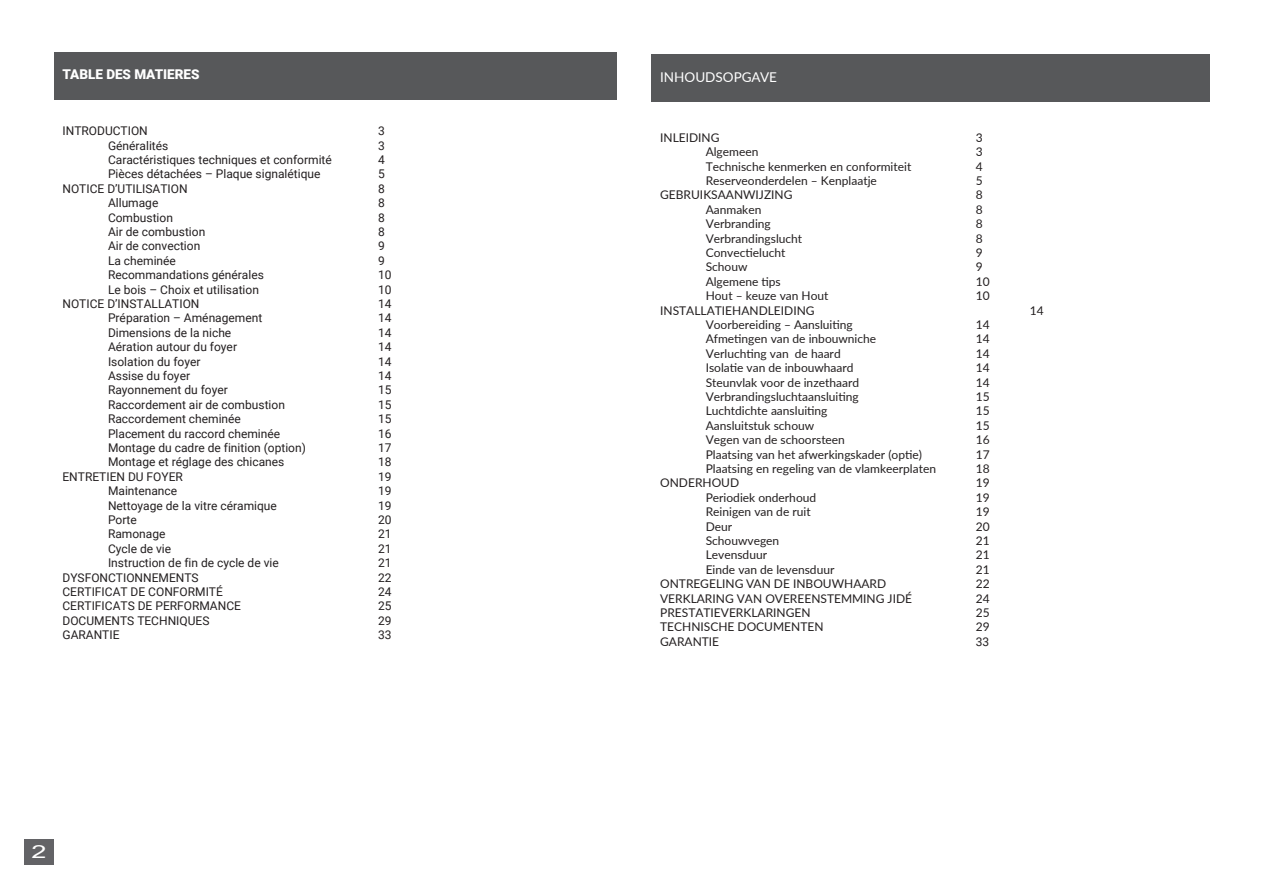
<style>
.page{position:relative;width:1263px;height:893px;background:#fff}
.page>*{position:absolute;margin:0;border:0;box-sizing:border-box;transform-origin:0 0}
.t1{font:18px "Arial";color:#fff;scale:1.5 1}
.t2{font:900 13.5px "Roboto";color:#fff}
.t3{font:13.5px "Lato";color:#fff}
.t4{font:12px "Lato";color:#231f20}
.t5{font:12px "Roboto";color:#231f20}
</style>
<div class="page">
<div style="left:24px;top:839px;width:30px;height:25px;background:#636366"></div>
<div style="left:54px;top:52px;width:563px;height:48px;background:#57585a"></div>
<div style="left:652px;top:54px;width:558px;height:48px;background:#57585a"></div>
<p class="t2" style="left:63px;top:65px;width:139px">TABLE DES MATIERES</p>
<p class="t5" style="left:63px;top:122px;width:87px">INTRODUCTION</p>
<p class="t5" style="left:378px;top:122px;width:8px">3</p>
<p class="t5" style="left:108px;top:137px;width:62px">Généralités</p>
<p class="t5" style="left:378px;top:137px;width:8px">3</p>
<p class="t5" style="left:108px;top:151px;width:225px">Caractéristiques techniques et conformité</p>
<p class="t5" style="left:378px;top:151px;width:8px">4</p>
<p class="t5" style="left:108px;top:166px;width:214px">Pièces détachées – Plaque signalétique</p>
<p class="t5" style="left:378px;top:166px;width:8px">5</p>
<p class="t5" style="left:63px;top:180px;width:127px">NOTICE D’UTILISATION</p>
<p class="t5" style="left:378px;top:180px;width:8px">8</p>
<p class="t5" style="left:108px;top:194px;width:52px">Allumage</p>
<p class="t5" style="left:378px;top:194px;width:8px">8</p>
<p class="t5" style="left:108px;top:209px;width:67px">Combustion</p>
<p class="t5" style="left:378px;top:209px;width:8px">8</p>
<p class="t5" style="left:108px;top:223px;width:99px">Air de combustion</p>
<p class="t5" style="left:378px;top:223px;width:8px">8</p>
<p class="t5" style="left:108px;top:238px;width:94px">Air de convection</p>
<p class="t5" style="left:378px;top:238px;width:8px">9</p>
<p class="t5" style="left:108px;top:252px;width:69px">La cheminée</p>
<p class="t5" style="left:378px;top:252px;width:8px">9</p>
<p class="t5" style="left:108px;top:266px;width:157px">Recommandations générales</p>
<p class="t5" style="left:378px;top:266px;width:15px">10</p>
<p class="t5" style="left:108px;top:281px;width:152px">Le bois – Choix et utilisation</p>
<p class="t5" style="left:378px;top:281px;width:15px">10</p>
<p class="t5" style="left:63px;top:295px;width:139px">NOTICE D’INSTALLATION</p>
<p class="t5" style="left:378px;top:295px;width:15px">14</p>
<p class="t5" style="left:108px;top:310px;width:156px">Préparation – Aménagement</p>
<p class="t5" style="left:378px;top:310px;width:15px">14</p>
<p class="t5" style="left:108px;top:324px;width:125px">Dimensions de la niche</p>
<p class="t5" style="left:378px;top:324px;width:15px">14</p>
<p class="t5" style="left:108px;top:338px;width:131px">Aération autour du foyer</p>
<p class="t5" style="left:378px;top:338px;width:15px">14</p>
<p class="t5" style="left:108px;top:353px;width:94px">Isolation du foyer</p>
<p class="t5" style="left:378px;top:353px;width:15px">14</p>
<p class="t5" style="left:108px;top:367px;width:84px">Assise du foyer</p>
<p class="t5" style="left:378px;top:367px;width:15px">14</p>
<p class="t5" style="left:108px;top:382px;width:121px">Rayonnement du foyer</p>
<p class="t5" style="left:378px;top:382px;width:15px">15</p>
<p class="t5" style="left:108px;top:396px;width:178px">Raccordement air de combustion</p>
<p class="t5" style="left:378px;top:396px;width:15px">15</p>
<p class="t5" style="left:108px;top:410px;width:134px">Raccordement cheminée</p>
<p class="t5" style="left:378px;top:410px;width:15px">15</p>
<p class="t5" style="left:108px;top:425px;width:174px">Placement du raccord cheminée</p>
<p class="t5" style="left:378px;top:425px;width:15px">16</p>
<p class="t5" style="left:108px;top:439px;width:199px">Montage du cadre de finition (option)</p>
<p class="t5" style="left:378px;top:439px;width:15px">17</p>
<p class="t5" style="left:108px;top:454px;width:178px">Montage et réglage des chicanes</p>
<p class="t5" style="left:378px;top:454px;width:15px">18</p>
<p class="t5" style="left:63px;top:468px;width:122px">ENTRETIEN DU FOYER</p>
<p class="t5" style="left:378px;top:468px;width:15px">19</p>
<p class="t5" style="left:108px;top:482px;width:71px">Maintenance</p>
<p class="t5" style="left:378px;top:482px;width:15px">19</p>
<p class="t5" style="left:108px;top:497px;width:170px">Nettoyage de la vitre céramique</p>
<p class="t5" style="left:378px;top:497px;width:15px">19</p>
<p class="t5" style="left:108px;top:511px;width:30px">Porte</p>
<p class="t5" style="left:378px;top:511px;width:15px">20</p>
<p class="t5" style="left:108px;top:526px;width:59px">Ramonage</p>
<p class="t5" style="left:378px;top:526px;width:15px">21</p>
<p class="t5" style="left:108px;top:540px;width:65px">Cycle de vie</p>
<p class="t5" style="left:378px;top:540px;width:15px">21</p>
<p class="t5" style="left:108px;top:554px;width:172px">Instruction de fin de cycle de vie</p>
<p class="t5" style="left:378px;top:554px;width:15px">21</p>
<p class="t5" style="left:63px;top:569px;width:138px">DYSFONCTIONNEMENTS</p>
<p class="t5" style="left:378px;top:569px;width:15px">22</p>
<p class="t5" style="left:63px;top:583px;width:162px">CERTIFICAT DE CONFORMITÉ</p>
<p class="t5" style="left:378px;top:583px;width:15px">24</p>
<p class="t5" style="left:63px;top:598px;width:180px">CERTIFICATS DE PERFORMANCE</p>
<p class="t5" style="left:378px;top:598px;width:15px">25</p>
<p class="t5" style="left:63px;top:612px;width:148px">DOCUMENTS TECHNIQUES</p>
<p class="t5" style="left:378px;top:612px;width:15px">29</p>
<p class="t5" style="left:63px;top:626px;width:59px">GARANTIE</p>
<p class="t5" style="left:378px;top:626px;width:15px">33</p>
<h1 class="t1" style="left:32px;top:840px;width:12px">2</h1>
<p class="t3" style="left:660px;top:68px;width:118px">INHOUDSOPGAVE</p>
<p class="t4" style="left:660px;top:129px;width:61px">INLEIDING</p>
<p class="t4" style="left:976px;top:129px;width:8px">3</p>
<p class="t4" style="left:706px;top:143px;width:54px">Algemeen</p>
<p class="t4" style="left:976px;top:143px;width:8px">3</p>
<p class="t4" style="left:706px;top:158px;width:207px">Technische kenmerken en conformiteit</p>
<p class="t4" style="left:976px;top:158px;width:8px">4</p>
<p class="t4" style="left:706px;top:172px;width:173px">Reserveonderdelen – Kenplaatje</p>
<p class="t4" style="left:976px;top:172px;width:8px">5</p>
<p class="t4" style="left:660px;top:186px;width:134px">GEBRUIKSAANWIJZING</p>
<p class="t4" style="left:976px;top:186px;width:8px">8</p>
<p class="t4" style="left:706px;top:201px;width:57px">Aanmaken</p>
<p class="t4" style="left:976px;top:201px;width:8px">8</p>
<p class="t4" style="left:706px;top:215px;width:67px">Verbranding</p>
<p class="t4" style="left:976px;top:215px;width:8px">8</p>
<p class="t4" style="left:706px;top:230px;width:98px">Verbrandingslucht</p>
<p class="t4" style="left:976px;top:230px;width:8px">8</p>
<p class="t4" style="left:706px;top:244px;width:81px">Convectielucht</p>
<p class="t4" style="left:976px;top:244px;width:8px">9</p>
<p class="t4" style="left:706px;top:258px;width:43px">Schouw</p>
<p class="t4" style="left:976px;top:258px;width:8px">9</p>
<p class="t4" style="left:706px;top:273px;width:77px">Algemene tips</p>
<p class="t4" style="left:976px;top:273px;width:15px">10</p>
<p class="t4" style="left:706px;top:287px;width:124px">Hout – keuze van Hout</p>
<p class="t4" style="left:976px;top:287px;width:15px">10</p>
<p class="t4" style="left:660px;top:302px;width:156px">INSTALLATIEHANDLEIDING</p>
<p class="t4" style="left:1030px;top:302px;width:15px">14</p>
<p class="t4" style="left:706px;top:316px;width:149px">Voorbereiding – Aansluiting</p>
<p class="t4" style="left:976px;top:316px;width:15px">14</p>
<p class="t4" style="left:706px;top:330px;width:172px">Afmetingen van de inbouwniche</p>
<p class="t4" style="left:976px;top:330px;width:15px">14</p>
<p class="t4" style="left:706px;top:345px;width:137px">Verluchting van de haard</p>
<p class="t4" style="left:976px;top:345px;width:15px">14</p>
<p class="t4" style="left:706px;top:359px;width:149px">Isolatie van de inbouwhaard</p>
<p class="t4" style="left:976px;top:359px;width:15px">14</p>
<p class="t4" style="left:706px;top:374px;width:155px">Steunvlak voor de inzethaard</p>
<p class="t4" style="left:976px;top:374px;width:15px">14</p>
<p class="t4" style="left:706px;top:388px;width:155px">Verbrandingsluchtaansluiting</p>
<p class="t4" style="left:976px;top:388px;width:15px">15</p>
<p class="t4" style="left:706px;top:402px;width:123px">Luchtdichte aansluiting</p>
<p class="t4" style="left:976px;top:402px;width:15px">15</p>
<p class="t4" style="left:706px;top:417px;width:110px">Aansluitstuk schouw</p>
<p class="t4" style="left:976px;top:417px;width:15px">15</p>
<p class="t4" style="left:706px;top:431px;width:141px">Vegen van de schoorsteen</p>
<p class="t4" style="left:976px;top:431px;width:15px">16</p>
<p class="t4" style="left:706px;top:446px;width:218px">Plaatsing van het afwerkingskader (optie)</p>
<p class="t4" style="left:976px;top:446px;width:15px">17</p>
<p class="t4" style="left:706px;top:460px;width:232px">Plaatsing en regeling van de vlamkeerplaten</p>
<p class="t4" style="left:976px;top:460px;width:15px">18</p>
<p class="t4" style="left:660px;top:474px;width:81px">ONDERHOUD</p>
<p class="t4" style="left:976px;top:474px;width:15px">19</p>
<p class="t4" style="left:706px;top:489px;width:112px">Periodiek onderhoud</p>
<p class="t4" style="left:976px;top:489px;width:15px">19</p>
<p class="t4" style="left:706px;top:503px;width:106px">Reinigen van de ruit</p>
<p class="t4" style="left:976px;top:503px;width:15px">19</p>
<p class="t4" style="left:706px;top:518px;width:28px">Deur</p>
<p class="t4" style="left:976px;top:518px;width:15px">20</p>
<p class="t4" style="left:706px;top:532px;width:75px">Schouwvegen</p>
<p class="t4" style="left:976px;top:532px;width:15px">21</p>
<p class="t4" style="left:706px;top:546px;width:63px">Levensduur</p>
<p class="t4" style="left:976px;top:546px;width:15px">21</p>
<p class="t4" style="left:706px;top:561px;width:130px">Einde van de levensduur</p>
<p class="t4" style="left:976px;top:561px;width:15px">21</p>
<p class="t4" style="left:660px;top:575px;width:227px">ONTREGELING VAN DE INBOUWHAARD</p>
<p class="t4" style="left:976px;top:575px;width:15px">22</p>
<p class="t4" style="left:660px;top:590px;width:253px">VERKLARING VAN OVEREENSTEMMING JIDÉ</p>
<p class="t4" style="left:976px;top:590px;width:15px">24</p>
<p class="t4" style="left:660px;top:604px;width:152px">PRESTATIEVERKLARINGEN</p>
<p class="t4" style="left:976px;top:604px;width:15px">25</p>
<p class="t4" style="left:660px;top:618px;width:165px">TECHNISCHE DOCUMENTEN</p>
<p class="t4" style="left:976px;top:618px;width:15px">29</p>
<p class="t4" style="left:660px;top:633px;width:61px">GARANTIE</p>
<p class="t5" style="left:976px;top:633px;width:15px">33</p>
</div>
